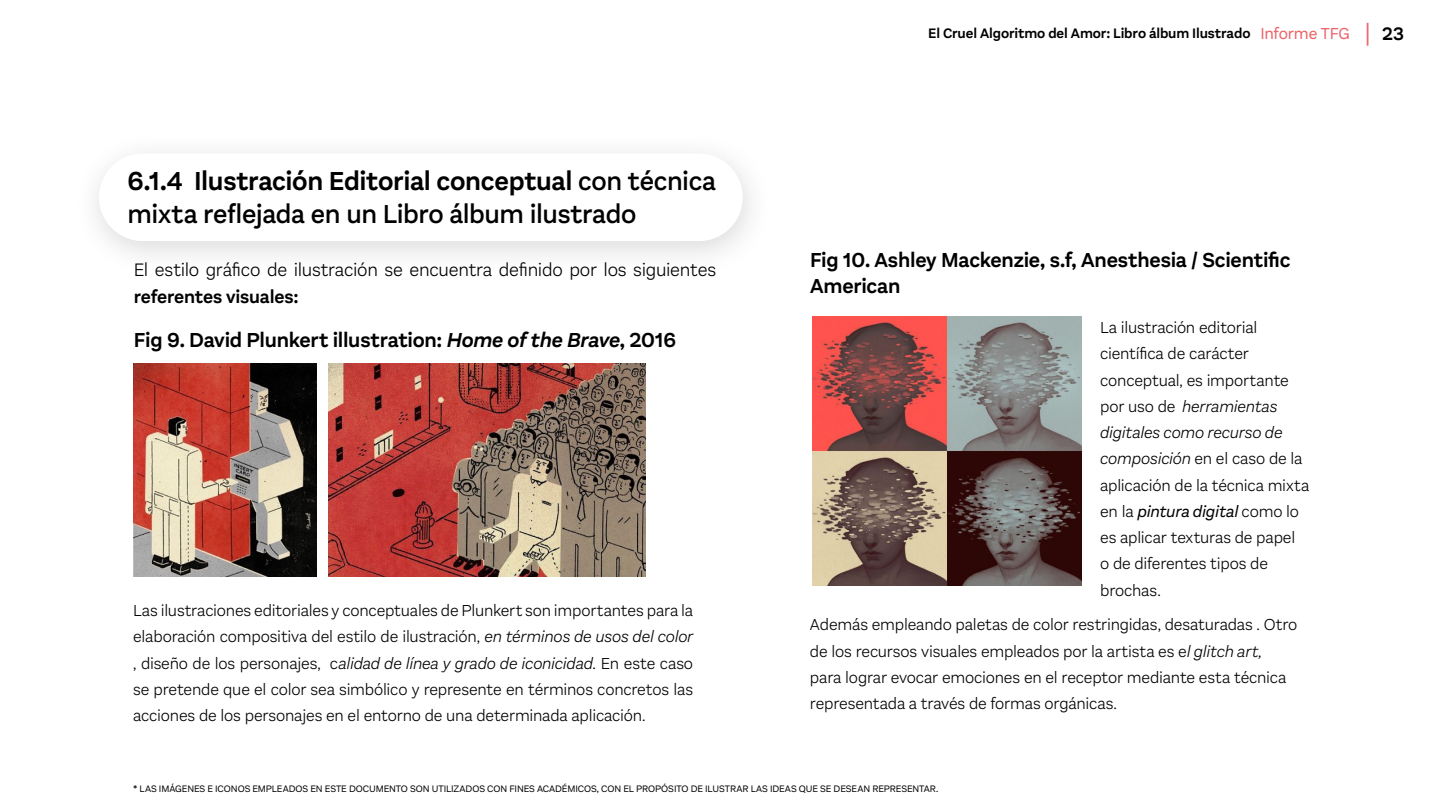
<style>
.page{position:relative;width:1440px;height:810px;background:#fff}
.page>*{position:absolute;margin:0;border:0;box-sizing:border-box;transform-origin:0 0}
.Sub4{font:500 27px/32.4px "Aestetico";letter-spacing:-.015em;color:#000}
.Sub4-2{font:600 21px/26.2px "Aestetico";letter-spacing:-.01em;color:#000}
.t1{font:300 18.75px/27px "Aestetico";letter-spacing:-.015em;color:#000}
.t2{font:300 16.5px/26.2px "Aestetico";letter-spacing:-.01em;color:#000}
.t3{font:600 14.25px "Aestetico";letter-spacing:-.005em;color:#000}
.t4{font:9.75px "Aestetico";letter-spacing:-.005em;color:#000}
.s1{font-weight:600}
.s2{font-style:italic}
.s3{font-weight:400;font-size:16.5px;color:#ed6369}
.s4{font-weight:300;font-size:26.25px;color:#ed6369}
.s5{font-size:18.75px}
.s6{font-weight:400;font-style:italic}
</style>
<div class="page">
<div style="left:74px;top:132px;width:698px;height:143px;background:#878787;opacity:.31"></div>
<div style="left:99px;top:154px;width:644px;height:87px;background:#fff;border-radius:44px"></div>
<img style="left:329px;top:363px;width:316px;height:214px">
<img style="left:134px;top:363px;width:183px;height:214px">
<img style="left:813px;top:317px;width:268px;height:269px">
<p class="Sub4" style="left:128px;top:166px;width:590px"><span class="s1">6.1.4 Ilustración Editorial conceptual</span> con técnica mixta reflejada en un Libro álbum ilustrado</p>
<p class="t1" style="left:134px;top:256px;width:584px">El estilo gráfico de ilustración se encuentra definido por los siguientes <span class="s1">referentes visuales:</span></p>
<p class="Sub4-2" style="left:134px;top:328px;width:544px">Fig 9. David Plunkert illustration: <span class="s2">Home of the Brave</span>, 2016</p>
<p class="t2" style="left:133px;top:597px;width:562px;text-align:justify">Las ilustraciones editoriales y conceptuales de Plunkert son importantes para la elaboración compositiva del estilo de ilustración, <span class="s2">en términos de usos del color </span>, diseño de los personajes, c<span class="s2">alidad de línea y grado de iconicidad.</span> En este caso se pretende que el color sea simbólico y represente en términos concretos las acciones de los personajes en el entorno de una determinada aplicación.</p>
<p class="t3" style="left:928px;top:25px;width:477px">El Cruel Algoritmo del Amor: Libro álbum Ilustrado <span class="s3">Informe TFG</span> <span class="s4">|</span> <span class="s5">23</span></p>
<p class="Sub4-2" style="left:810px;top:247px;width:482px">Fig 10. Ashley Mackenzie, s.f, Anesthesia / Scientific<br>American</p>
<p class="t2" style="left:1100px;top:314px;width:211px">La ilustración editorial científica de carácter conceptual, es importante por uso de <span class="s2">herramientas digitales como recurso de composición</span> en el caso de la aplicación de la técnica mixta en la <span class="s6">pintura digital</span> como lo es aplicar texturas de papel<br>o de diferentes tipos de brochas.</p>
<p class="t2" style="left:810px;top:612px;width:489px">Además empleando paletas de color restringidas, desaturadas . Otro de los recursos visuales empleados por la artista es e<span class="s2">l glitch art, </span>para lograr evocar emociones en el receptor mediante esta técnica representada a través de formas orgánicas.</p>
<p class="t4" style="left:133px;top:783px;width:807px">* LAS IMÁGENES E ICONOS EMPLEADOS EN ESTE DOCUMENTO SON UTILIZADOS CON FINES ACADÉMICOS, CON EL PROPÓSITO DE ILUSTRAR LAS IDEAS QUE SE DESEAN REPRESENTAR.</p>
</div>
